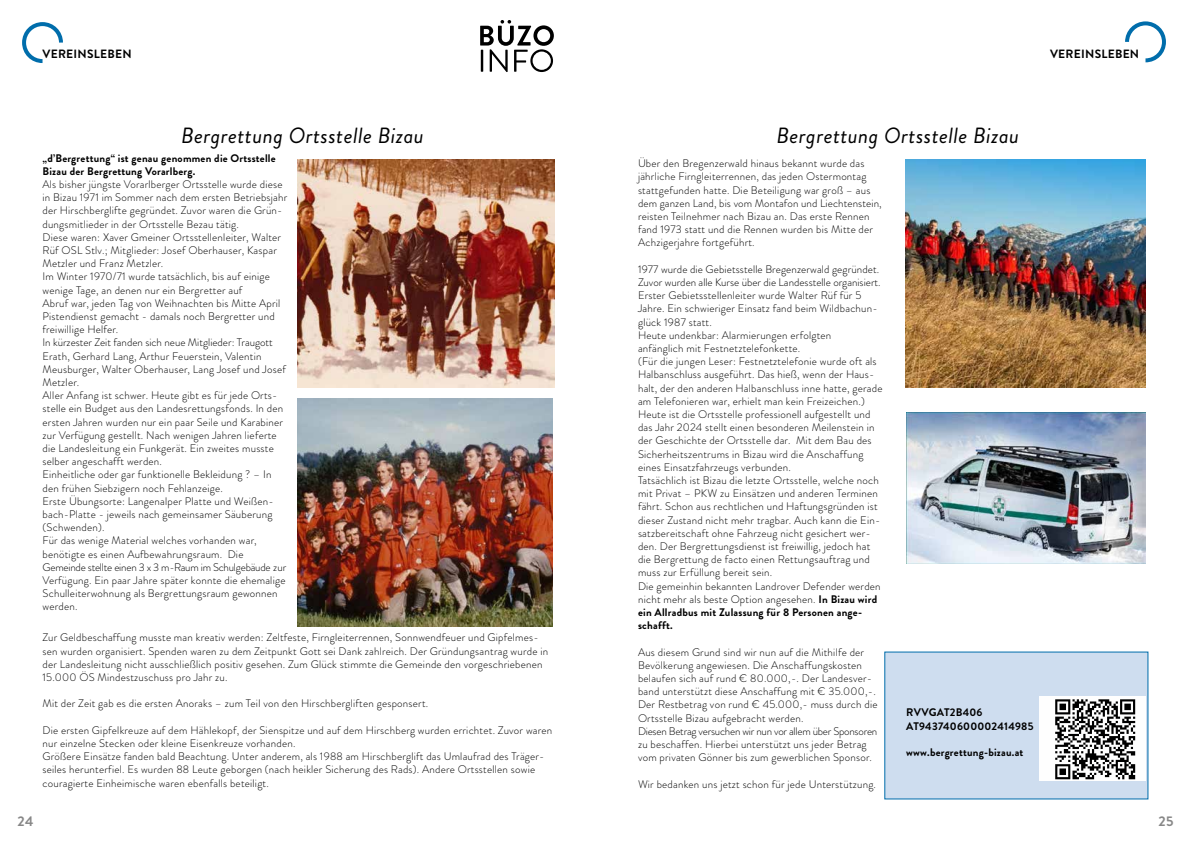
<style>
.page{position:relative;width:1191px;height:842px;background:#fff}
.page>*{position:absolute;margin:0;border:0;box-sizing:border-box;transform-origin:0 0}
.t1{font:italic 22px "Brandon Grotesque";letter-spacing:.02em;color:#000}
.t2{font:700 14px "Brandon Grotesque";color:#878787}
.t3{font:700 12px "Brandon Grotesque";letter-spacing:.02em;color:#000}
.t4{font:300 11px/13.2px "Brandon Grotesque";letter-spacing:.02em;color:#000}
.t5{font:700 11px/13.2px "Brandon Grotesque";letter-spacing:.02em;color:#000}
.s1{font-weight:700}
</style>
<div class="page">
<svg style="left:480px;top:20px;width:74px;height:52px"></svg>
<svg style="left:22px;top:22px;width:41px;height:41px"></svg>
<img style="left:298px;top:159px;width:256px;height:228px">
<img style="left:298px;top:398px;width:255px;height:228px">
<div style="left:884px;top:651px;width:264px;height:148px;background:#ceddef"></div>
<svg style="left:1125px;top:21px;width:41px;height:41px"></svg>
<img style="left:905px;top:159px;width:240px;height:228px">
<img style="left:906px;top:413px;width:239px;height:151px">
<img style="left:1039px;top:697px;width:106px;height:83px">
<p class="t3" style="left:43px;top:45px;width:91px">VEREINSLEBEN</p>
<h1 class="t1" style="left:181px;top:120px;width:244px">Bergrettung Ortsstelle Bizau</h1>
<p class="t5" style="left:43px;top:151px;width:235px">„d’Bergrettung“ ist genau genommen die Ortsstelle<br>Bizau der Bergrettung Vorarlberg.</p>
<p class="t4" style="left:43px;top:178px;width:246px">Als bisher jüngste Vorarlberger Ortsstelle wurde diese in Bizau 1971 im Sommer nach dem ersten Betriebsjahr der Hirschberglifte gegründet. Zuvor waren die Grün&shy;dungsmitlieder in der Ortsstelle Bezau tätig.<br>Diese waren: Xaver Gmeiner Ortsstellenleiter, Walter Rüf OSL Stlv.; Mitglieder: Josef Oberhauser, Kaspar Metzler und Franz Metzler.<br>Im Winter 1970/71 wurde tatsächlich, bis auf einige wenige Tage, an denen nur ein Bergretter auf<br>Abruf war, jeden Tag von Weihnachten bis Mitte April Pistendienst gemacht - damals noch Bergretter und freiwillige Helfer.<br>In kürzester Zeit fanden sich neue Mitglieder: Traugott Erath, Gerhard Lang, Arthur Feuerstein, Valentin Meusburger, Walter Oberhauser, Lang Josef und Josef Metzler.<br>Aller Anfang ist schwer. Heute gibt es für jede Orts&shy;stelle ein Budget aus den Landesrettungsfonds. In den ersten Jahren wurden nur ein paar Seile und Karabiner zur Verfügung gestellt. Nach wenigen Jahren lieferte die Landesleitung ein Funkgerät. Ein zweites musste selber angeschafft werden.<br>Einheitliche oder gar funktionelle Bekleidung ? – In den frühen Siebzigern noch Fehlanzeige.<br>Erste Übungsorte: Langenalper Platte und Weißen&shy;bach-Platte - jeweils nach gemeinsamer Säuberung (Schwenden).<br>Für das wenige Material welches vorhanden war, benötigte es einen Aufbewahrungsraum. Die Gemeinde stellte einen 3 x 3 m-Raum im Schulgebäude zur Verfügung. Ein paar Jahre später konnte die ehemalige Schulleiterwohnung als Bergrettungsraum gewonnen werden.</p>
<p class="t4" style="left:43px;top:631px;width:507px">Zur Geldbeschaffung musste man kreativ werden: Zeltfeste, Firngleiterrennen, Sonnwendfeuer und Gipfelmes&shy;sen wurden organisiert. Spenden waren zu dem Zeitpunkt Gott sei Dank zahlreich. Der Gründungsantrag wurde in der Landesleitung nicht ausschließlich positiv gesehen. Zum Glück stimmte die Gemeinde den vorgeschriebenen 15.000 ÖS Mindestzuschuss pro Jahr zu.</p>
<p class="t4" style="left:43px;top:697px;width:387px">Mit der Zeit gab es die ersten Anoraks – zum Teil von den Hirschbergliften gesponsert.</p>
<p class="t4" style="left:43px;top:723px;width:511px">Die ersten Gipfelkreuze auf dem Hählekopf, der Sienspitze und auf dem Hirschberg wurden errichtet. Zuvor waren nur einzelne Stecken oder kleine Eisenkreuze vorhanden.<br>Größere Einsätze fanden bald Beachtung. Unter anderem, als 1988 am Hirschberglift das Umlaufrad des Träger&shy;seiles herunterfiel. Es wurden 88 Leute geborgen (nach heikler Sicherung des Rads). Andere Ortsstellen sowie couragierte Einheimische waren ebenfalls beteiligt.</p>
<p class="t3" style="left:1050px;top:45px;width:91px">VEREINSLEBEN</p>
<h1 class="t1" style="left:776px;top:120px;width:244px">Bergrettung Ortsstelle Bizau</h1>
<p class="t4" style="left:638px;top:157px;width:245px">Über den Bregenzerwald hinaus bekannt wurde das jährliche Firngleiterrennen, das jeden Ostermontag stattgefunden hatte. Die Beteiligung war groß – aus dem ganzen Land, bis vom Montafon und Liechtenstein, reisten Teilnehmer nach Bizau an. Das erste Rennen fand 1973 statt und die Rennen wurden bis Mitte der Achzigerjahre fortgeführt.</p>
<p class="t4" style="left:638px;top:262px;width:246px">1977 wurde die Gebietsstelle Bregenzerwald gegründet.<br>Zuvor wurden alle Kurse über die Landesstelle organisiert.<br>Erster Gebietsstellenleiter wurde Walter Rüf für 5<br>Jahre. Ein schwieriger Einsatz fand beim Wildbachun&shy;glück 1987 statt.<br>Heute undenkbar: Alarmierungen erfolgten<br>anfänglich mit Festnetztelefonkette.<br>(Für die jungen Leser: Festnetztelefonie wurde oft als Halbanschluss ausgeführt. Das hieß, wenn der Haus&shy;halt, der den anderen Halbanschluss inne hatte, gerade am Telefonieren war, erhielt man kein Freizeichen.)<br>Heute ist die Ortsstelle professionell aufgestellt und das Jahr 2024 stellt einen besonderen Meilenstein in der Geschichte der Ortsstelle dar. Mit dem Bau des Sicherheitszentrums in Bizau wird die Anschaffung eines Einsatzfahrzeugs verbunden.<br>Tatsächlich ist Bizau die letzte Ortsstelle, welche noch mit Privat – PKW zu Einsätzen und anderen Terminen fährt. Schon aus rechtlichen und Haftungsgründen ist dieser Zustand nicht mehr tragbar. Auch kann die Ein&shy;satzbereitschaft ohne Fahrzeug nicht gesichert wer&shy;den. Der Bergrettungsdienst ist freiwillig, jedoch hat die Bergrettung de facto einen Rettungsauftrag und muss zur Erfüllung bereit sein.<br>Die gemeinhin bekannten Landrover Defender werden nicht mehr als beste Option angesehen. <span class="s1">In Bizau wird ein Allradbus mit Zulassung für 8 Personen ange&shy;schafft.</span></p>
<p class="t4" style="left:638px;top:645px;width:241px">Aus diesem Grund sind wir nun auf die Mithilfe der Bevölkerung angewiesen. Die Anschaffungskosten belaufen sich auf rund € 80.000,-. Der Landesver&shy;band unterstützt diese Anschaffung mit € 35.000,-.<br>Der Restbetrag von rund € 45.000,- muss durch die Ortsstelle Bizau aufgebracht werden.<br>Diesen Betrag versuchen wir nun vor allem über Sponsoren zu beschaffen. Hierbei unterstützt uns jeder Betrag vom privaten Gönner bis zum gewerblichen Sponsor.</p>
<p class="t4" style="left:638px;top:777px;width:239px">Wir bedanken uns jetzt schon für jede Unterstützung.</p>
<p class="t5" style="left:906px;top:706px;width:129px">RVVGAT2B406<br>AT943740600002414985</p>
<p class="t5" style="left:906px;top:746px;width:119px">www.bergrettung-bizau.at</p>
<p class="t2" style="left:18px;top:812px;width:17px">24</p>
<p class="t2" style="left:1158px;top:812px;width:16px">25</p>
</div>
